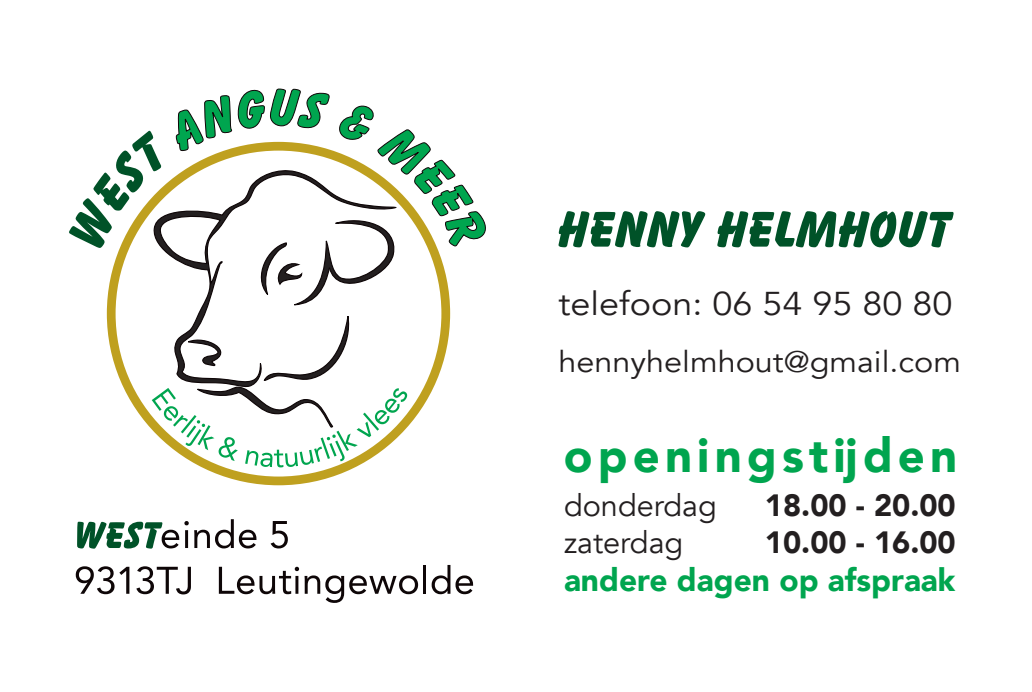
<style>
.page{position:relative;width:1032px;height:692px;background:#fff}
.page>*{position:absolute;margin:0;border:0;box-sizing:border-box;transform-origin:0 0}
.t1{font:900 47.2px "Avenir";letter-spacing:.11em;color:#00a54f}
.t2{font:32.8px "Avenir";color:#231f20;scale:1.09 1}
.t3{font:900 31.6px "Avenir";color:#00a54f}
.t4{font:900 30.8px "Avenir";color:#231f20}
.t5{font:30.8px "Avenir";color:#231f20}
.t6{font:29.6px "Avenir";color:#231f20;scale:1.09 1}
</style>
<div class="page">
<svg style="left:152px;top:315px;width:255px;height:152px"></svg>
<svg style="left:69px;top:88px;width:417px;height:218px"></svg>
<svg style="left:77px;top:519px;width:179px;height:29px"></svg>
<svg style="left:271px;top:521px;width:17px;height:27px"></svg>
<svg style="left:76px;top:566px;width:53px;height:28px"></svg>
<svg style="left:136px;top:566px;width:55px;height:28px"></svg>
<svg style="left:219px;top:566px;width:80px;height:28px"></svg>
<svg style="left:305px;top:575px;width:113px;height:28px"></svg>
<hr style="left:423px;top:565px;width:3px;height:28px;background:#0e0607">
<svg style="left:432px;top:565px;width:41px;height:29px"></svg>
<svg style="left:558px;top:211px;width:147px;height:36px"></svg>
<svg style="left:717px;top:211px;width:236px;height:36px"></svg>
<p class="t2" style="left:558px;top:284px;width:363px">telefoon: 06 54 95 80 80</p>
<p class="t6" style="left:558px;top:344px;width:371px">hennyhelmhout@gmail.com</p>
<h1 class="t1" style="left:564px;top:415px;width:395px">openingstĳden</h1>
<p class="t5" style="left:564px;top:487px;width:154px">donderdag</p>
<p class="t4" style="left:765px;top:479px;width:192px">18.00 - 20.00</p>
<p class="t5" style="left:564px;top:523px;width:121px">zaterdag</p>
<p class="t4" style="left:765px;top:515px;width:192px">10.00 - 16.00</p>
<p class="t3" style="left:564px;top:552px;width:393px">andere dagen op afspraak</p>
</div>
